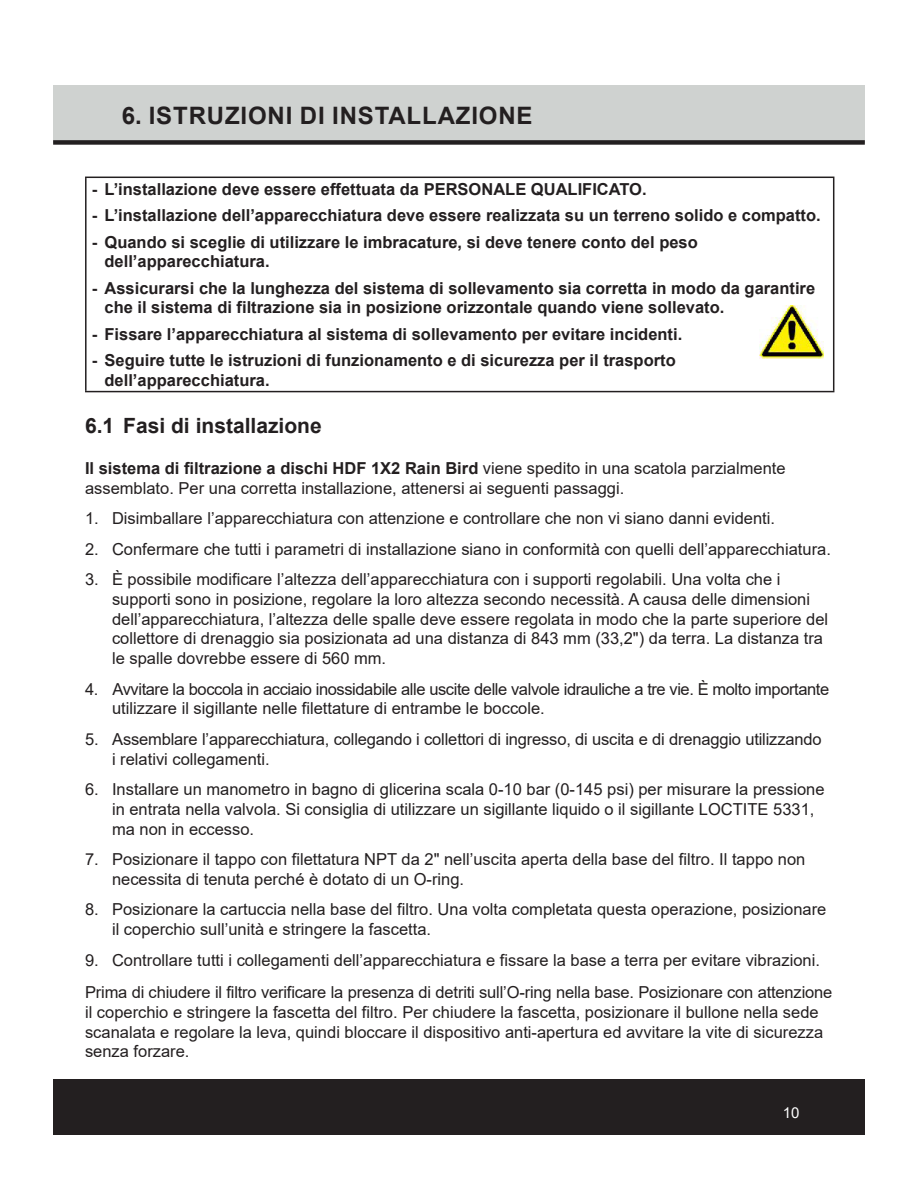
<style>
.page{position:relative;width:918px;height:1188px;background:#fff}
.page>*{position:absolute;margin:0;border:0;box-sizing:border-box;transform-origin:0 0}
.t1{font:700 24px "Arial";letter-spacing:.035em;color:#231f20}
.t2{font:700 21px "Arial";color:#231f20}
.Body{font:16.5px/19.8px "Arial";color:#231f20}
.t3{font:700 16.5px/19.8px "Arial";color:#231f20}
.Body-2{font:16.5px/19.8px "Arial";letter-spacing:-.025em;color:#231f20}
.t4{font:15px "Arial";color:#fff}
.s1{font-weight:700}
</style>
<div class="page">
<div style="left:53px;top:85px;width:812px;height:57px;background:#cfd2d0"></div>
<div style="left:53px;top:140px;width:812px;height:5px;background:#231f20"></div>
<div style="left:53px;top:1080px;width:812px;height:55px;background:#231f20"></div>
<hr style="left:85px;top:177px;width:749px;height:1px;background:#231f20">
<hr style="left:85px;top:178px;width:2px;height:213px;background:#231f20">
<hr style="left:833px;top:178px;width:1px;height:213px;background:#231f20">
<hr style="left:85px;top:391px;width:749px;height:1px;background:#231f20">
<img style="left:759px;top:306px;width:64px;height:52px">
<p class="t1" style="left:122px;top:98px;width:412px">6. ISTRUZIONI DI INSTALLAZIONE</p>
<p class="t3" style="left:92px;top:180px;width:556px">- L’installazione deve essere effettuata da PERSONALE QUALIFICATO.</p>
<p class="t3" style="left:92px;top:206px;width:730px">- L’installazione dell’apparecchiatura deve essere realizzata su un terreno solido e compatto.</p>
<p class="t3" style="left:105px;top:232px;width:595px;text-indent:-13px">- Quando si sceglie di utilizzare le imbracature, si deve tenere conto del peso dell’apparecchiatura.</p>
<p class="t3" style="left:105px;top:278px;width:712px;text-indent:-13px">- Assicurarsi che la lunghezza del sistema di sollevamento sia corretta in modo da garantire che il sistema di filtrazione sia in posizione orizzontale quando viene sollevato.</p>
<p class="t3" style="left:92px;top:324px;width:592px">- Fissare l’apparecchiatura al sistema di sollevamento per evitare incidenti.</p>
<p class="t3" style="left:105px;top:350px;width:573px;text-indent:-13px">- Seguire tutte le istruzioni di funzionamento e di sicurezza per il trasporto dell’apparecchiatura.</p>
<p class="t2" style="left:85px;top:411px;width:238px">6.1 Fasi di installazione</p>
<p class="Body" style="left:85px;top:458px;width:702px"><span class="s1">Il sistema di filtrazione a dischi HDF 1X2 Rain Bird</span> viene spedito in una scatola parzialmente assemblato. Per una corretta installazione, attenersi ai seguenti passaggi.</p>
<p class="Body" style="left:85px;top:508px;width:692px">1. Disimballare l’apparecchiatura con attenzione e controllare che non vi siano danni evidenti.</p>
<p class="Body" style="left:85px;top:539px;width:747px">2. Confermare che tutti i parametri di installazione siano in conformità con quelli dell’apparecchiatura.</p>
<p class="Body" style="left:112px;top:569px;width:718px;text-indent:-27px">3. È possibile modificare l’altezza dell’apparecchiatura con i supporti regolabili. Una volta che i supporti sono in posizione, regolare la loro altezza secondo necessità. A causa delle dimensioni dell’apparecchiatura, l’altezza delle spalle deve essere regolata in modo che la parte superiore del collettore di drenaggio sia posizionata ad una distanza di 843 mm (33,2") da terra. La distanza tra le spalle dovrebbe essere di 560 mm.</p>
<p class="Body-2" style="left:112px;top:679px;width:719px;text-indent:-27px">4. Avvitare la boccola in acciaio inossidabile alle uscite delle valvole idrauliche a tre vie. È molto importante utilizzare il sigillante nelle filettature di entrambe le boccole.</p>
<p class="Body" style="left:112px;top:729px;width:711px;text-indent:-27px">5. Assemblare l’apparecchiatura, collegando i collettori di ingresso, di uscita e di drenaggio utilizzando i relativi collegamenti.</p>
<p class="Body" style="left:112px;top:779px;width:714px;text-indent:-27px">6. Installare un manometro in bagno di glicerina scala 0-10 bar (0-145 psi) per misurare la pressione in entrata nella valvola. Si consiglia di utilizzare un sigillante liquido o il sigillante LOCTITE 5331, ma non in eccesso.</p>
<p class="Body" style="left:112px;top:849px;width:695px;text-indent:-27px">7. Posizionare il tappo con filettatura NPT da 2" nell’uscita aperta della base del filtro. Il tappo non necessita di tenuta perché è dotato di un O-ring.</p>
<p class="Body" style="left:112px;top:900px;width:716px;text-indent:-27px">8. Posizionare la cartuccia nella base del filtro. Una volta completata questa operazione, posizionare il coperchio sull’unità e stringere la fascetta.</p>
<p class="Body" style="left:85px;top:950px;width:736px">9. Controllare tutti i collegamenti dell’apparecchiatura e fissare la base a terra per evitare vibrazioni.</p>
<p class="Body" style="left:85px;top:982px;width:749px">Prima di chiudere il filtro verificare la presenza di detriti sull’O-ring nella base. Posizionare con attenzione il coperchio e stringere la fascetta del filtro. Per chiudere la fascetta, posizionare il bullone nella sede scanalata e regolare la leva, quindi bloccare il dispositivo anti-apertura ed avvitare la vite di sicurezza senza forzare.</p>
<p class="t4" style="left:783px;top:1103px;width:18px">10</p>
</div>
